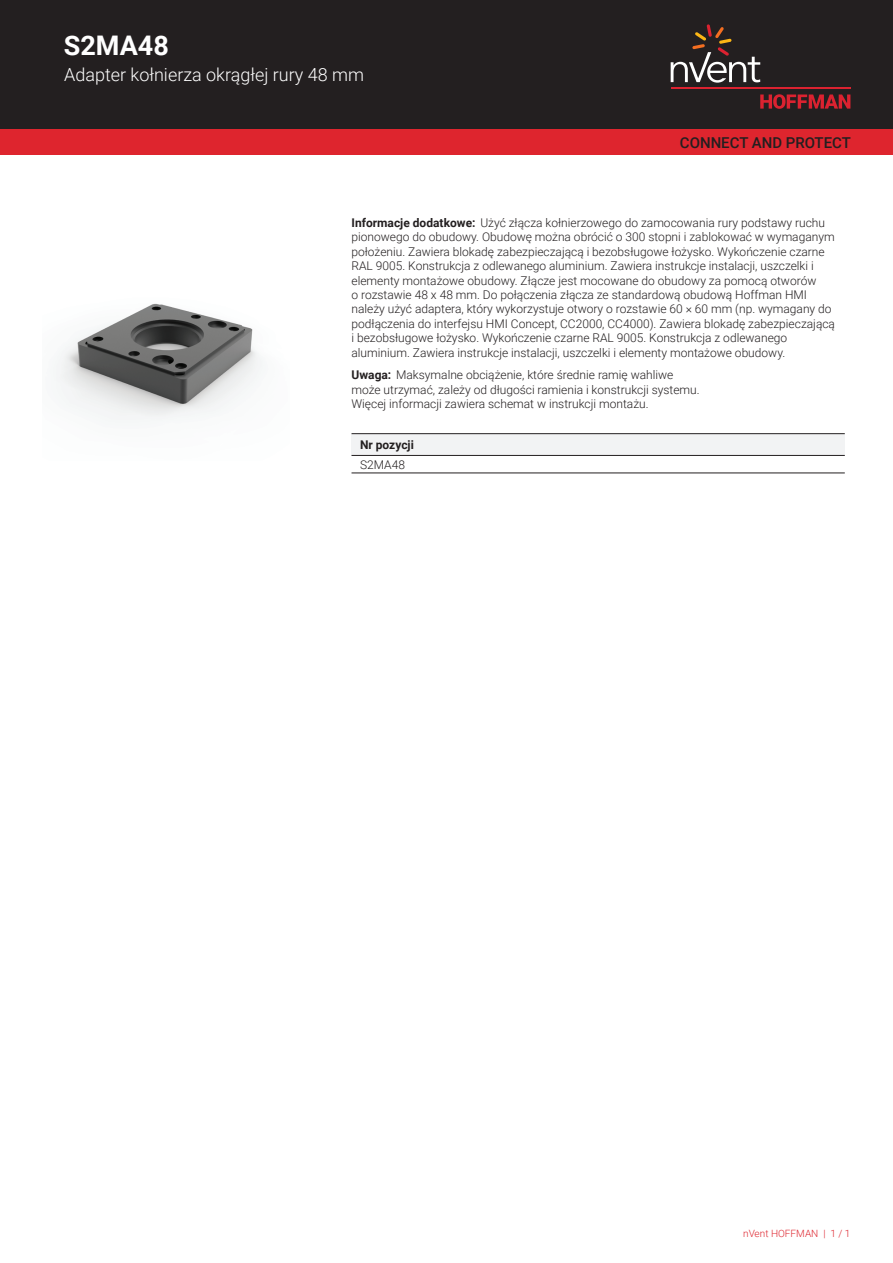
<style>
.page{position:relative;width:893px;height:1263px;background:#fff}
.page>*{position:absolute;margin:0;border:0;box-sizing:border-box;transform-origin:0 0}
.t1{font:700 27px "Roboto";color:#fff}
.t2{font:300 18px "Roboto";color:#fff}
.t3{font:500 15px "Roboto";color:#231f20}
.t4{font:300 12px/14.4px "Roboto";color:#231f20}
.t5{font:700 12px "Roboto";color:#231f20}
.t6{font:300 10.05px "Roboto";color:#de252e}
.s1{font-weight:700}
</style>
<div class="page">
<div style="left:0;top:0;width:893px;height:129px;background:#231f20"></div>
<svg style="left:760px;top:94px;width:90px;height:15px"></svg>
<hr style="left:671px;top:88px;width:179px;height:1px;background:#db2230">
<svg style="left:671px;top:24px;width:89px;height:59px"></svg>
<div style="left:0;top:129px;width:893px;height:26px;background:#de252e"></div>
<div style="left:351px;top:434px;width:494px;height:21px;background:#f2f3f4"></div>
<hr style="left:351px;top:433px;width:494px;height:1px;background:#231f20">
<hr style="left:351px;top:473px;width:494px;height:1px;background:#231f20">
<hr style="left:351px;top:455px;width:494px;height:1px;background:#231f20">
<img style="left:56px;top:303px;width:206px;height:117px">
<h1 class="t1" style="left:64px;top:27px;width:107px">S2MA48</h1>
<h2 class="t2" style="left:64px;top:62px;width:301px">Adapter kołnierza okrągłej rury 48 mm</h2>
<p class="t3" style="left:680px;top:132px;width:173px">CONNECT AND PROTECT</p>
<p class="t4" style="left:351px;top:215px;width:485px"><span class="s1">Informacje dodatkowe:</span> Użyć złącza kołnierzowego do zamocowania rury podstawy ruchu pionowego do obudowy. Obudowę można obrócić o 300 stopni i zablokować w wymaganym położeniu. Zawiera blokadę zabezpieczającą i bezobsługowe łożysko. Wykończenie czarne RAL 9005. Konstrukcja z odlewanego aluminium. Zawiera instrukcje instalacji, uszczelki i elementy montażowe obudowy. Złącze jest mocowane do obudowy za pomocą otworów<br>o rozstawie 48 x 48 mm. Do połączenia złącza ze standardową obudową Hoffman HMI należy użyć adaptera, który wykorzystuje otwory o rozstawie 60 × 60 mm (np. wymagany do podłączenia do interfejsu HMI Concept, CC2000, CC4000). Zawiera blokadę zabezpieczającą i bezobsługowe łożysko. Wykończenie czarne RAL 9005. Konstrukcja z odlewanego aluminium. Zawiera instrukcje instalacji, uszczelki i elementy montażowe obudowy.</p>
<p class="t4" style="left:351px;top:368px;width:350px"><span class="s1">Uwaga:</span> Maksymalne obciążenie, które średnie ramię wahliwe może utrzymać, zależy od długości ramienia i konstrukcji systemu.<br>Więcej informacji zawiera schemat w instrukcji montażu.</p>
<p class="t5" style="left:360px;top:436px;width:55px">Nr pozycji</p>
<p class="t4" style="left:360px;top:457px;width:47px">S2MA48</p>
<p class="t6" style="left:743px;top:1226px;width:109px">nVent HOFFMAN | 1 / 1</p>
</div>
